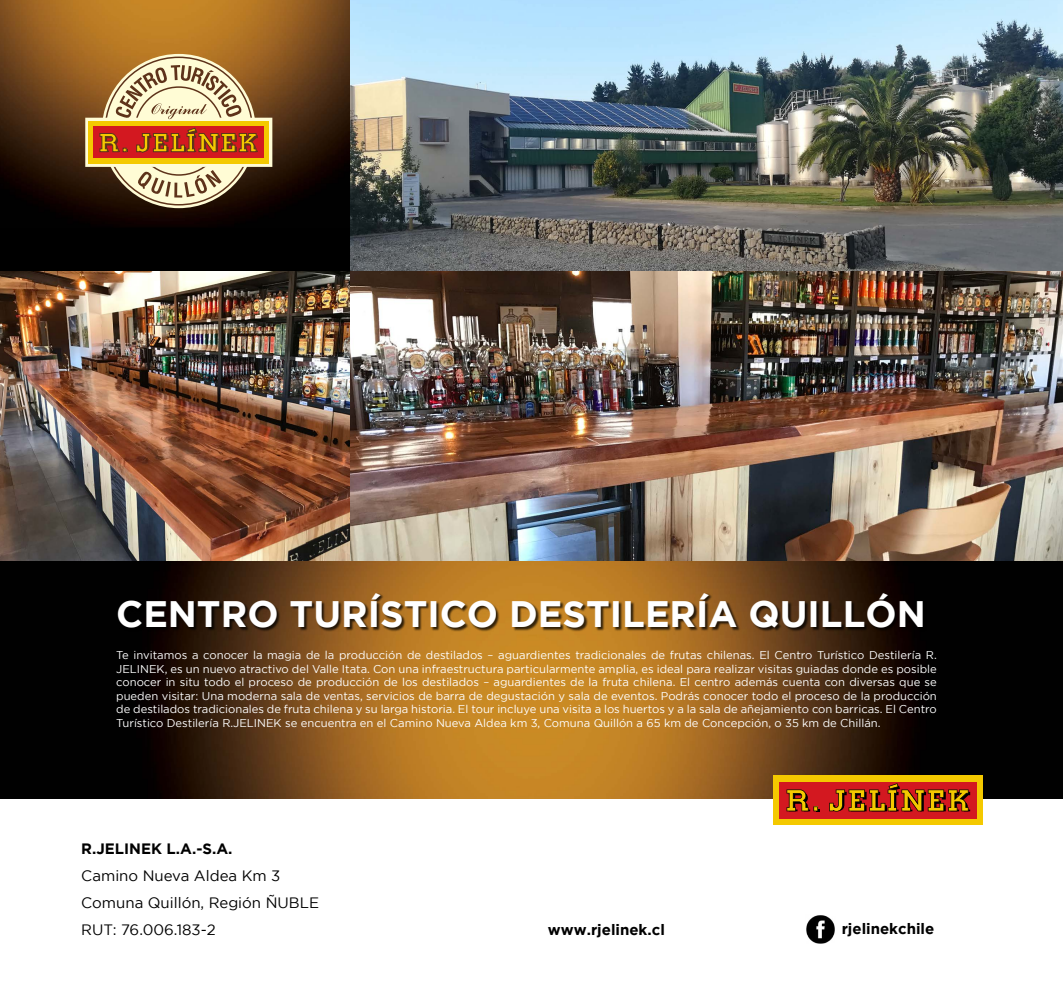
<style>
.page{position:relative;width:1063px;height:1000px;background:#fff}
.page>*{position:absolute;margin:0;border:0;box-sizing:border-box;transform-origin:0 0}
.t1{font:700 36.75px "Gotham";color:#fff}
.t2{font:15px/27px "Gotham";color:#000}
.t3{font:700 15px "Gotham";color:#000}
.t4{font:11.25px/13.5px "Gotham";color:#fff;text-align:justify}
</style>
<div class="page">
<img style="left:0;top:560px;width:1063px;height:238px">
<div style="left:0;top:0;width:575px;height:414px;background:#000"></div>
<img style="left:0;top:0;width:350px;height:226px">
<div style="left:118px;top:592px;width:809px;height:39px;background:#000;opacity:.75"></div>
<div style="left:774px;top:775px;width:209px;height:49px;background:#f4c900"></div>
<div style="left:780px;top:781px;width:197px;height:37px;background:#d31820"></div>
<svg style="left:787px;top:789px;width:32px;height:22px"></svg>
<svg style="left:829px;top:783px;width:141px;height:28px"></svg>
<img style="left:350px;top:0;width:713px;height:271px">
<img style="left:0;top:271px;width:1063px;height:289px">
<svg style="left:85px;top:56px;width:187px;height:150px;background:#b98b59"></svg>
<img style="left:806px;top:915px;width:29px;height:29px">
<h1 class="t1" style="left:116px;top:592px;width:811px">CENTRO TURÍSTICO DESTILERÍA QUILLÓN</h1>
<p class="t4" style="left:116px;top:648px;width:822px">Te invitamos a conocer la magia de la producción de destilados – aguardientes tradicionales de frutas chilenas. El Centro Turístico Destilería R.<br>JELINEK, es un nuevo atractivo del Valle Itata. Con una infraestructura particularmente amplia, es ideal para realizar visitas guiadas donde es posible conocer in situ todo el proceso de producción de los destilados – aguardientes de la fruta chilena. El centro además cuenta con diversas que se pueden visitar: Una moderna sala de ventas, servicios de barra de degustación y sala de eventos. Podrás conocer todo el proceso de la producción de destilados tradicionales de fruta chilena y su larga historia. El tour incluye una visita a los huertos y a la sala de añejamiento con barricas. El Centro Turístico Destilería R.JELINEK se encuentra en el Camino Nueva Aldea km 3, Comuna Quillón a 65 km de Concepción, o 35 km de Chillán.</p>
<h2 class="t3" style="left:81px;top:839px;width:153px">R.JELINEK L.A.-S.A.</h2>
<h2 class="t2" style="left:81px;top:861px;width:239px">Camino Nueva Aldea Km 3<br>Comuna Quillón, Región ÑUBLE<br>RUT: 76.006.183-2</h2>
<h2 class="t3" style="left:548px;top:920px;width:118px">www.rjelinek.cl</h2>
<h2 class="t3" style="left:842px;top:920px;width:94px">rjelinekchile</h2>
</div>
